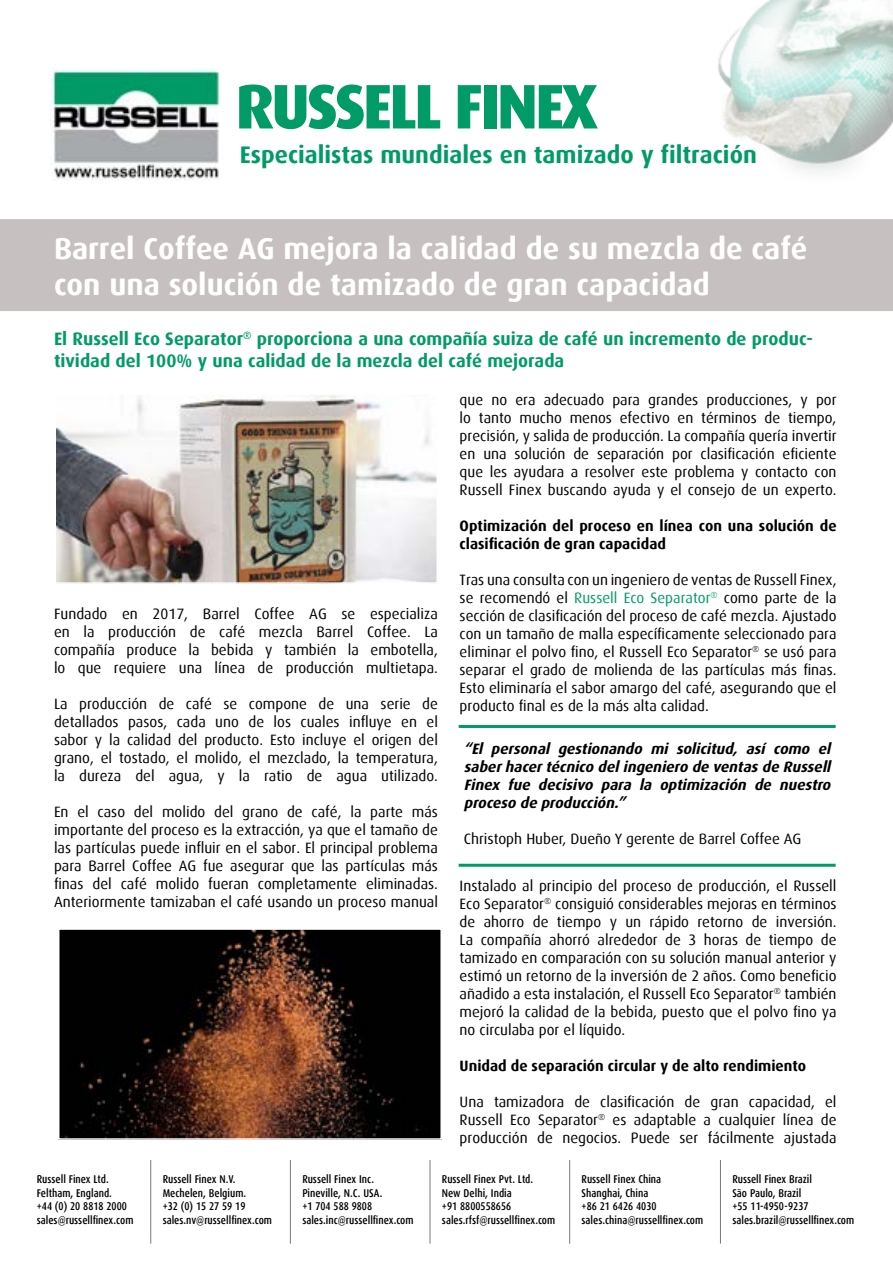
<style>
.page{position:relative;width:893px;height:1263px;background:#fff}
.page>*{position:absolute;margin:0;border:0;box-sizing:border-box;transform-origin:0 0}
.t1{font:800 63px "Dax";letter-spacing:-.05em;color:#009b67}
.t2{font:700 30px/36px "Dax";color:#fff}
.t3{font:700 24px "Dax";color:#009b67}
.t4{font:700 18px/21.6px "Dax";color:#009b67}
.t5{font:15px/18px "Dax";color:#000;text-align:justify}
.t6{font:italic 700 15px/18px "Dax Pro";color:#000;text-align:justify}
.t7{font:700 15px/18px "Dax";color:#000}
.t8{font:15px "Dax Pro";color:#000}
.t9{font:500 condensed 11.25px/13.5px "Dax";color:#000}
.s1{color:#009b67}
</style>
<div class="page">
<div style="left:0;top:219px;width:893px;height:92px;background:#c6c1c0"></div>
<hr style="left:150px;top:1160px;width:1px;height:83px;background:#77787b">
<hr style="left:290px;top:1160px;width:1px;height:83px;background:#77787b">
<hr style="left:430px;top:1160px;width:1px;height:83px;background:#77787b">
<hr style="left:569px;top:1160px;width:1px;height:83px;background:#77787b">
<hr style="left:720px;top:1160px;width:1px;height:83px;background:#77787b">
<img style="left:57px;top:396px;width:378px;height:185px">
<div style="left:54px;top:393px;width:384px;height:191px;border:2px solid #fff"></div>
<img style="left:61px;top:931px;width:378px;height:206px">
<div style="left:58px;top:928px;width:384px;height:212px;border:2px solid #fff"></div>
<img style="left:718px;top:0;width:175px;height:173px">
<img style="left:51px;top:68px;width:169px;height:113px">
<hr style="left:459px;top:725px;width:377px;height:3px;background:#009b67">
<hr style="left:459px;top:864px;width:377px;height:3px;background:#009b67">
<h1 class="t1" style="left:235px;top:71px;width:364px">RUSSELL FINEX</h1>
<h3 class="t3" style="left:240px;top:141px;width:518px">Especialistas mundiales en tamizado y filtración</h3>
<h2 class="t2" style="left:54px;top:230px;width:755px">Barrel Coffee AG mejora la calidad de su mezcla de café con una solución de tamizado de gran capacidad</h2>
<p class="t4" style="left:54px;top:328px;width:760px">El Russell Eco Separator<sup>®</sup> proporciona a una compañía suiza de café un incremento de produc&shy;tividad del 100% y una calidad de la mezcla del café mejorada</p>
<p class="t5" style="left:54px;top:605px;width:385px">Fundado en 2017, Barrel Coffee AG se especializa en la producción de café mezcla Barrel Coffee. La compañía produce la bebida y también la embotella, lo que requiere una línea de producción multietapa.</p>
<p class="t5" style="left:54px;top:695px;width:385px">La producción de café se compone de una serie de detallados pasos, cada uno de los cuales influye en el sabor y la calidad del producto. Esto incluye el origen del grano, el tostado, el molido, el mezclado, la temperatura, la dureza del agua, y la ratio de agua utilizado.</p>
<p class="t5" style="left:54px;top:803px;width:385px">En el caso del molido del grano de café, la parte más importante del proceso es la extracción, ya que el tamaño de las partículas puede influir en el sabor. El principal problema para Barrel Coffee AG fue asegurar que las partículas más finas del café molido fueran completamente eliminadas.<br>Anteriormente tamizaban el café usando un proceso manual</p>
<p class="t5" style="left:460px;top:391px;width:378px">que no era adecuado para grandes producciones, y por lo tanto mucho menos efectivo en términos de tiempo, precisión, y salida de producción. La compañía quería invertir en una solución de separación por clasificación eficiente que les ayudara a resolver este problema y contacto con Russell Finex buscando ayuda y el consejo de un experto.</p>
<p class="t7" style="left:460px;top:516px;width:378px">Optimización del proceso en línea con una solución de clasificación de gran capacidad</p>
<p class="t5" style="left:460px;top:571px;width:379px">Tras una consulta con un ingeniero de ventas de Russell Finex, se recomendó el <span class="s1">Russell Eco Separator</span><sup>®</sup> como parte de la sección de clasificación del proceso de café mezcla. Ajustado con un tamaño de malla específicamente seleccionado para eliminar el polvo fino, el Russell Eco Separator<sup>®</sup> se usó para separar el grado de molienda de las partículas más finas.<br>Esto eliminaría el sabor amargo del café, asegurando que el producto final es de la más alta calidad.</p>
<p class="t6" style="left:464px;top:740px;width:372px">“El personal gestionando mi solicitud, así como el saberhacertécnico delingeniero de ventasde Russell Finex fue decisivo para la optimización de nuestro proceso de producción.”</p>
<p class="t8" style="left:464px;top:830px;width:339px">Christoph Huber, Dueño Y gerente de Barrel Coffee AG</p>
<p class="t5" style="left:460px;top:877px;width:378px">Instalado al principio del proceso de producción, el Russell Eco Separator<sup>®</sup> consiguió considerables mejoras en términos de ahorro de tiempo y un rápido retorno de inversión.<br>La compañía ahorró alrededor de 3 horas de tiempo de tamizado en comparación con su solución manual anterior y estimó un retorno de la inversión de 2 años. Como beneficio añadido a esta instalación, el Russell Eco Separator<sup>®</sup> también mejoró la calidad de la bebida, puesto que el polvo fino ya no circulaba por el líquido.</p>
<p class="t7" style="left:460px;top:1056px;width:348px">Unidad de separación circular y de alto rendimiento</p>
<p class="t5" style="left:460px;top:1093px;width:378px">Una tamizadora de clasificación de gran capacidad, el Russell Eco Separator<sup>®</sup> es adaptable a cualquier línea de producción de negocios. Puede ser fácilmente ajustada</p>
<p class="t9" style="left:37px;top:1173px;width:98px">Russell Finex Ltd.<br>Feltham, England.<br>+44 (0) 20 8818 2000 sales@russellfinex.com</p>
<p class="t9" style="left:163px;top:1173px;width:111px">Russell Finex N.V.<br>Mechelen, Belgium.<br>+32 (0) 15 27 59 19 sales.nv@russellfinex.com</p>
<p class="t9" style="left:302px;top:1173px;width:113px">Russell Finex Inc.<br>Pineville, N.C. USA.<br>+1 704 588 9808 sales.inc@russellfinex.com</p>
<p class="t9" style="left:442px;top:1173px;width:115px">Russell Finex Pvt. Ltd.<br>New Delhi, India<br>+91 8800558656 sales.rfsf@russellfinex.com</p>
<p class="t9" style="left:582px;top:1173px;width:123px">Russell Finex China<br>Shanghai, China<br>+86 21 6426 4030 sales.china@russellfinex.com</p>
<p class="t9" style="left:732px;top:1173px;width:123px">Russell Finex Brazil<br>São Paulo, Brazil<br>+55 11-4950-9237 sales.brazil@russellfinex.com</p>
</div>
